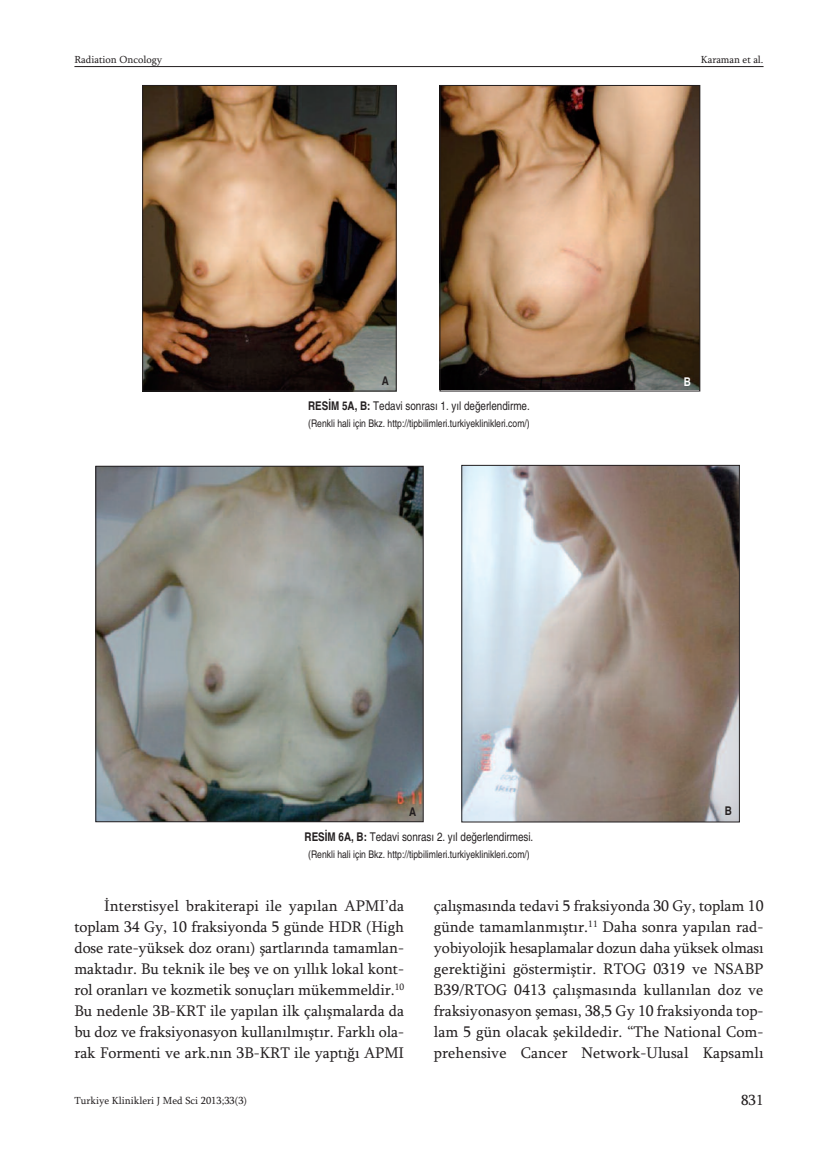
<style>
.page{position:relative;width:838px;height:1170px;background:#fff}
.page>*{position:absolute;margin:0;border:0;box-sizing:border-box;transform-origin:0 0}
.t1{font:15.75px/21px "Sylfaen";color:#231f20;text-align:justify}
.t2{font:15px "Sylfaen";color:#231f20}
.t3{font:condensed 12px "Helvetica";color:#231f20}
.t4{font:700 condensed 12px "Helvetica";color:#231f20}
.t5{font:700 condensed 12px "Helvetica";color:#fff}
.t6{font:condensed 10.5px "Helvetica";color:#231f20}
.t7{font:10.5px "Sylfaen";color:#231f20}
.s1{font-weight:700}
</style>
<div class="page">
<hr style="left:74px;top:66px;width:689px;height:1px;background:#231f20">
<img style="left:144px;top:87px;width:250px;height:302px">
<div style="left:142px;top:85px;width:254px;height:306px;border:1px solid #231f20"></div>
<img style="left:441px;top:87px;width:257px;height:302px">
<div style="left:439px;top:85px;width:261px;height:306px;border:1px solid #231f20"></div>
<img style="left:97px;top:468px;width:324px;height:352px">
<div style="left:95px;top:466px;width:328px;height:356px;border:1px solid #231f20"></div>
<img style="left:463px;top:467px;width:274px;height:353px">
<div style="left:461px;top:465px;width:278px;height:357px;border:1px solid #231f20"></div>
<p class="t7" style="left:74px;top:53px;width:89px">Radiation Oncology</p>
<p class="t7" style="left:701px;top:53px;width:64px">Karaman et al.</p>
<p class="t4" style="left:382px;top:374px;width:9px">A</p>
<p class="t5" style="left:684px;top:375px;width:9px">B</p>
<p class="t3" style="left:308px;top:399px;width:223px"><span class="s1">RESİM 5A, B:</span> Tedavi sonrası 1. yıl değerlendirme.</p>
<p class="t6" style="left:308px;top:417px;width:223px">(Renkli hali için Bkz. http://tipbilimleri.turkiyeklinikleri.com/)</p>
<p class="t4" style="left:409px;top:804px;width:9px">A</p>
<p class="t4" style="left:724px;top:804px;width:9px">B</p>
<p class="t3" style="left:305px;top:829px;width:230px"><span class="s1">RESİM 6A, B:</span> Tedavi sonrası 2. yıl değerlendirmesi.</p>
<p class="t6" style="left:308px;top:847px;width:223px">(Renkli hali için Bkz. http://tipbilimleri.turkiyeklinikleri.com/)</p>
<p class="t1" style="left:74px;top:895px;width:331px;text-indent:30px">İnterstisyel brakiterapi ile yapılan APMI’da toplam 34 Gy, 10 fraksiyonda 5 günde HDR (High dose rate-yüksek doz oranı) şartlarında tamamlan&shy;maktadır. Bu teknik ile beş ve on yıllık lokal kont&shy;rol oranları ve kozmetik sonuçları mükemmeldir.<sup>10<br></sup>Bu nedenle 3B-KRT ile yapılan ilk çalışmalarda da bu doz ve fraksiyonasyon kullanılmıştır. Farklı ola&shy;rak Formenti ve ark.nın 3B-KRT ile yaptığı APMI</p>
<p class="t1" style="left:434px;top:895px;width:331px">çalışmasında tedavi 5 fraksiyonda 30 Gy, toplam 10 günde tamamlanmıştır.<sup>11</sup> Daha sonra yapılan rad&shy;yobiyolojik hesaplamalar dozun daha yüksek olması gerektiğini göstermiştir. RTOG 0319 ve NSABP B39/RTOG 0413 çalışmasında kullanılan doz ve fraksiyonasyon şeması, 38,5 Gy 10 fraksiyonda top&shy;lam 5 gün olacak şekildedir. “The National Com&shy;prehensive Cancer Network-Ulusal Kapsamlı</p>
<p class="t7" style="left:74px;top:1094px;width:174px">Turkiye Klinikleri J Med Sci 2013;33(3)</p>
<p class="t2" style="left:741px;top:1091px;width:24px">831</p>
</div>
